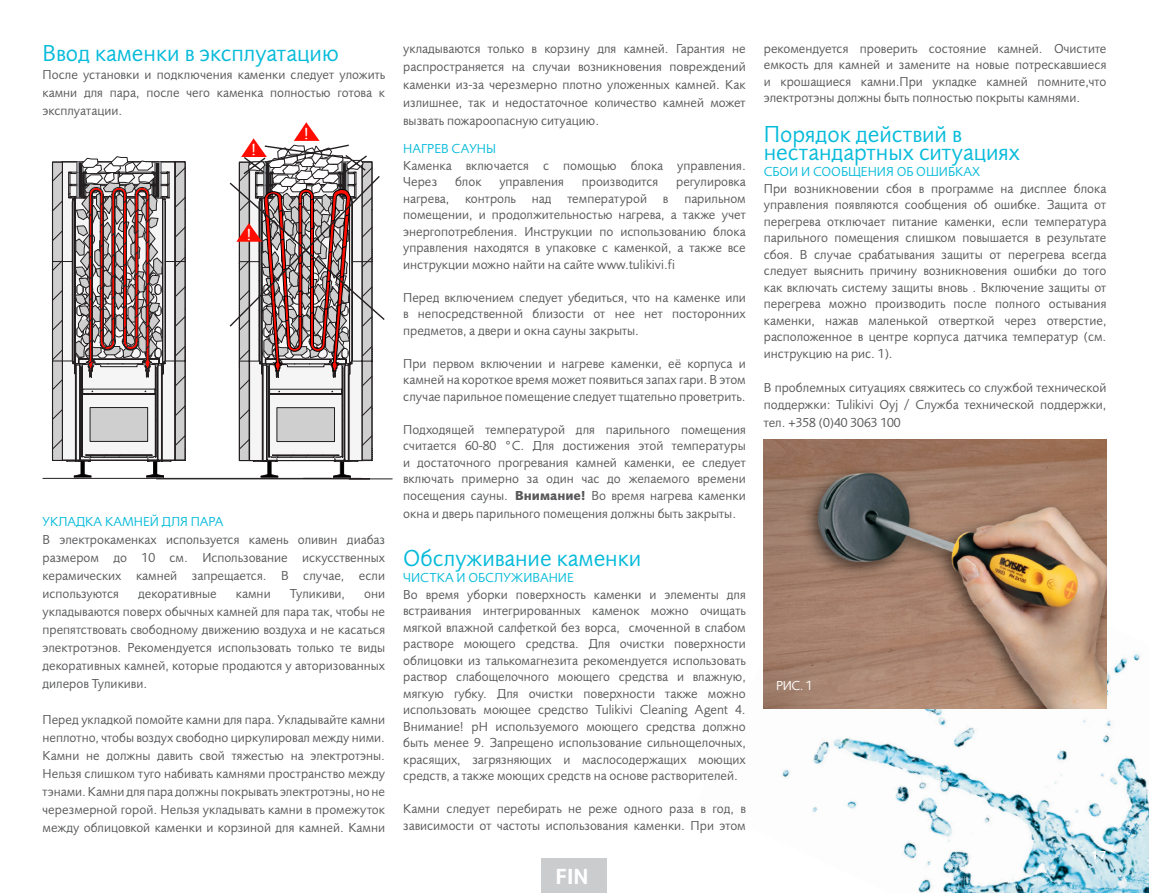
<style>
.page{position:relative;width:1149px;height:893px;background:#fff}
.page>*{position:absolute;margin:0;border:0;box-sizing:border-box;transform-origin:0 0}
.t1{font:24px/18px "Foundry Sans Book CY";color:#07bbda}
.t2{font:700 22.5px "Foundry Sterling";color:#fff}
.t3{font:16.65px "Foundry Sterling";color:#fff;scale:1.34 1}
.t4{font:13.5px/16.5px "Foundry Sans Book CY";color:#57585a;text-align:justify}
.t5{font:13.5px "Foundry Sans Book CY";color:#07bbda}
.t6{font:13.5px "Foundry Sans Book CY";color:#fff}
.t7{font:700 12px "Foundry Sterling";color:#fff}
.s1{font-family:"Foundry Sans Bold CY"}
</style>
<div class="page">
<img style="left:763px;top:500px;width:385px;height:393px">
<div style="left:541px;top:859px;width:66px;height:34px;background:#cbccce"></div>
<hr style="left:43px;top:478px;width:318px;height:1px;background:#231f20">
<svg style="left:52px;top:156px;width:133px;height:321px"></svg>
<hr style="left:156px;top:479px;width:236px;height:1px;background:#231f20">
<svg style="left:228px;top:122px;width:158px;height:358px"></svg>
<img style="left:763px;top:439px;width:343px;height:269px">
<h1 class="t1" style="left:43px;top:44px;width:298px">Ввод каменки в эксплуатацию</h1>
<p class="t4" style="left:43px;top:65px;width:344px;line-height:18px">П осле установки и подключения каменки следует уложить камни для пара, после чего каменка полностью готова к эксплуатации.</p>
<p class="t3" style="left:250px;top:140px;width:6px">!</p>
<p class="t3" style="left:246px;top:224px;width:6px">!</p>
<p class="t3" style="left:303px;top:124px;width:6px">!</p>
<p class="t5" style="left:43px;top:514px;width:180px">Укладка камней для пара</p>
<p class="t4" style="left:43px;top:531px;width:344px;line-height:18px">В электрокаменках используется камень оливин диабаз размером до 10 см. И спользование искусственных керамических камней запрещается. В случае, если используются</p>
<p class="t4" style="left:138px;top:586px;width:80px">декоративные</p>
<p class="t4" style="left:236px;top:586px;width:36px">камни</p>
<p class="t4" style="left:290px;top:586px;width:57px">Туликиви,</p>
<p class="t4" style="left:43px;top:585px;width:344px;line-height:18px;text-indent:321px">они укладываются поверх обычных камней для пара так, чтобы не препятствовать свободному движению воздуха и не касаться электротэнов. Рекомендуется использовать только те виды декоративных камней, которые продаются у авторизованных дилеров Туликиви.</p>
<p class="t4" style="left:43px;top:711px;width:344px;line-height:18px">П еред укладкой помойте камни для пара. Укладывайте камни неплотно, чтобы воздух свободно циркулировал между ними.<br>Камни не должны давить свой тяжестью на электротэны.<br>Н ельзя слишком туго набивать камнями пространство между тэнами. Камни для пара должны покрывать электротэны, но не черезмерной горой. Н ельзя укладывать камни в промежуток между облицовкой каменки и корзиной для камней. Камни</p>
<p class="t4" style="left:403px;top:39px;width:344px;line-height:18px">укладываются только в корзину для камней. Гарантия не распространяется на случаи возникновения повреждений каменки из-за черезмерно плотно уложенных камней. Как излишнее, так и недостаточное количество камней может вызвать пожароопасную ситуацию.</p>
<p class="t5" style="left:403px;top:141px;width:58px">НАГРЕВ САУН</p>
<p class="t5" style="left:486px;top:141px;width:11px">Ы</p>
<p class="t4" style="left:403px;top:157px;width:344px">Каменка включается с помощью блока управления.<br>Через</p>
<p class="t4" style="left:455px;top:173px;width:28px">блок</p>
<p class="t4" style="left:499px;top:173px;width:66px">управления</p>
<p class="t4" style="left:581px;top:173px;width:78px">производится</p>
<p class="t4" style="left:403px;top:173px;width:344px;text-indent:273px">регулировка нагрева, контроль над температурой в парильном помещении, и продолжительностью нагрева, а также учет энергопотребления. И нструкции по использованию блока управления находятся в упаковке с каменкой, а также все инструкции можно найти на сайте www.tulikivi.fi</p>
<p class="t4" style="left:403px;top:289px;width:344px">П еред включением следует убедиться, что на каменке или в непосредственной близости от нее нет посторонних предметов, а двери и окна сауны закрыты.</p>
<p class="t4" style="left:403px;top:355px;width:344px">П ри первом включении и нагреве каменки, её корпуса и камней на короткое время может появиться запах гари. В этом случае парильное помещение следует тщательно проветрить.</p>
<p class="t4" style="left:403px;top:421px;width:344px">П одходящей температурой для парильного помещения считается 60-80 °C. Для достижения этой температуры и достаточного прогревания камней каменки, ее следует включать примерно за один час до желаемого времени посещения сауны. <span class="s1">Внимание!</span> Во время нагрева каменки</p>
<p class="t4" style="left:403px;top:505px;width:334px">окна и дверь парильного помещения должны быть закрыты.</p>
<h1 class="t1" style="left:403px;top:549px;width:240px">Обслуживание каменки</h1>
<p class="t5" style="left:403px;top:570px;width:18px">ЧИСТКА</p>
<p class="t5" style="left:456px;top:570px;width:39px">И ОБСЛУЖИВАНИ</p>
<p class="t5" style="left:567px;top:570px;width:8px">Е</p>
<p class="t4" style="left:403px;top:586px;width:344px">Во время уборки поверхность каменки и элементы для встраивания интегрированных каменок можно очищать мягкой влажной салфеткой без ворса, смоченной в слабом растворе моющего средства. Для очистки поверхности облицовки из талькомагнезита рекомендуется использовать раствор слабощелочного моющего средства и влажную, мягкую губку. Для очистки поверхности также можно использовать моющее средство Tulikivi Cleaning Agent 4.<br>Внимание! рН используемого моющего средства должно быть менее 9. Запрещено использование сильнощелочных, красящих, загрязняющих и маслосодержащих моющих средств, а также моющих средств на основе растворителей.</p>
<p class="t4" style="left:403px;top:800px;width:344px">Камни следует перебирать не реже одного раза в год, в зависимости от частоты использования каменки. П ри этом</p>
<h2 class="t2" style="left:555px;top:863px;width:35px">RUSFIN</h2>
<p class="t4" style="left:763px;top:40px;width:344px">рекомендуется проверить состояние камней. Очистите емкость для камней и замените на новые потрескавшиеся и крошащиеся камни.П ри укладке камней помните,что электротэны должны быть полностью покрыты камнями.</p>
<h1 class="t1" style="left:763px;top:125px;width:258px">П орядок действий в нестандартных ситуациях</h1>
<p class="t5" style="left:763px;top:164px;width:60px">СБОИ И СОО</p>
<p class="t5" style="left:840px;top:164px;width:140px">БЩЕНИЯ ОБ ОШИБКАХ</p>
<p class="t4" style="left:763px;top:180px;width:344px">П ри возникновении сбоя в программе на дисплее блока управления появляются сообщения об ошибке. Защита от перегрева отключает питание каменки, если температура парильного помещения слишком повышается в результате сбоя. В случае срабатывания защиты от перегрева всегда следует выяснить причину возникновения ошибки до того как включать систему защиты вновь . Включение защиты от перегрева можно производить после полного остывания каменки, нажав маленькой отверткой через отверстие, расположенное в центре корпуса датчика температур (см. инструкцию на рис. 1).</p>
<p class="t4" style="left:763px;top:380px;width:344px">В проблемных ситуациях свяжитесь со службой технической поддержки: Tulikivi Oyj / Служба технической поддержки,</p>
<p class="t4" style="left:763px;top:414px;width:138px">тел. +358 (0)40 3063 100</p>
<p class="t6" style="left:776px;top:678px;width:38px">РИС . 1</p>
<p class="t7" style="left:1090px;top:848px;width:17px">17</p>
</div>
